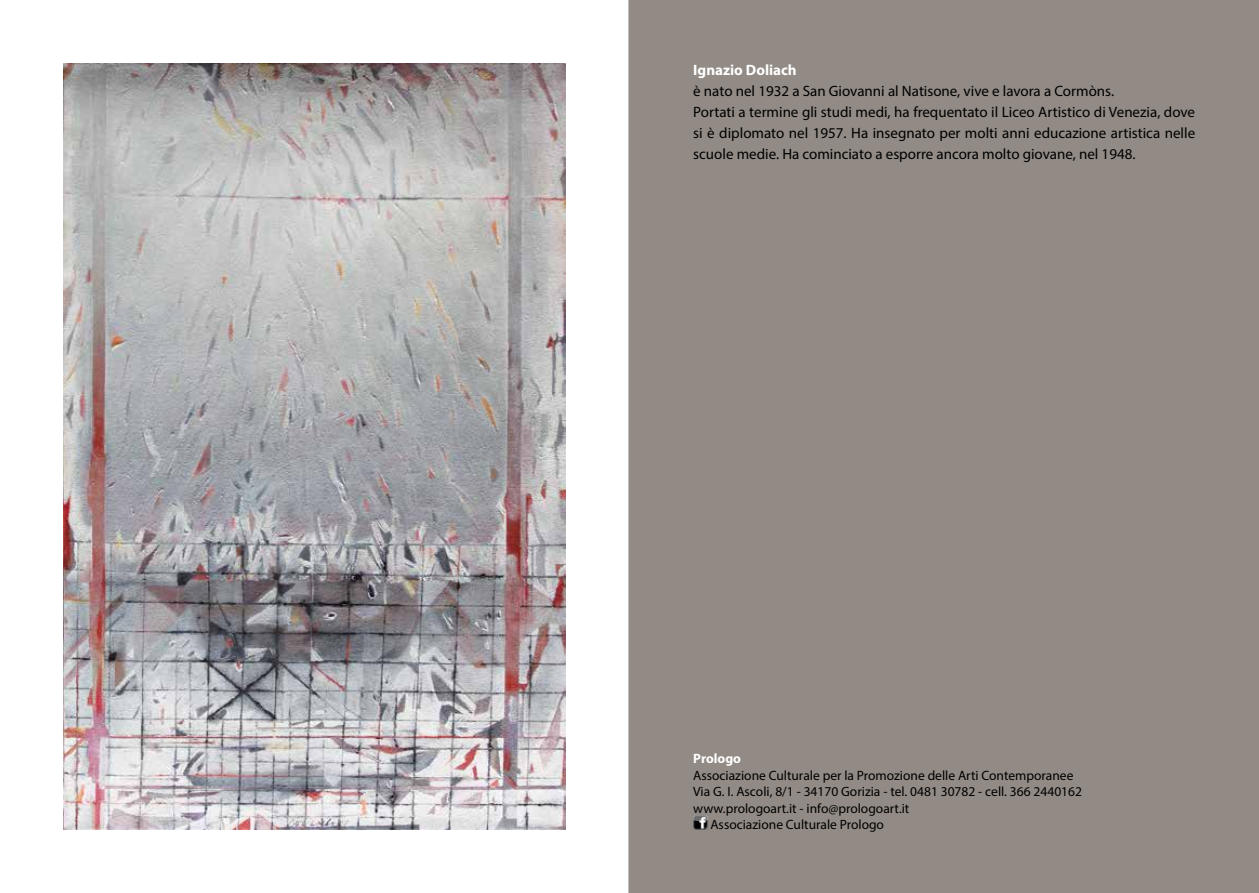
<style>
.page{position:relative;width:1259px;height:893px;background:#fff}
.page>*{position:absolute;margin:0;border:0;box-sizing:border-box;transform-origin:0 0}
.t1{font:15px/20.9px "Myriad Pro";color:#000}
.t2{font:700 15px "Myriad Pro";color:#fff}
.t3{font:13.5px "Myriad Pro";color:#000}
.t4{font:700 13.5px "Myriad Pro";color:#fff}
</style>
<div class="page">
<div style="left:629px;top:0;width:630px;height:893px;background:#928b85"></div>
<img style="left:693px;top:816px;width:14px;height:14px">
<img style="left:64px;top:64px;width:502px;height:765px">
<p class="t2" style="left:693px;top:60px;width:105px">Ignazio Doliach</p>
<p class="t1" style="left:693px;top:80px;width:503px">è nato nel 1932 a San Giovanni al Natisone, vive e lavora a Cormòns.<br>Portati a termine gli studi medi, ha frequentato il Liceo Artistico di Venezia, dove si è diplomato nel 1957. Ha insegnato per molti anni educazione artistica nelle scuole medie. Ha cominciato a esporre ancora molto giovane, nel 1948.</p>
<p class="t4" style="left:693px;top:750px;width:49px">Prologo</p>
<p class="t3" style="left:693px;top:767px;width:382px">Associazione Culturale per la Promozione delle Arti Contemporanee</p>
<p class="t3" style="left:693px;top:783px;width:390px">Via G. I. Ascoli, 8/1 - 34170 Gorizia - tel. 0481 30782 - cell. 366 2440162</p>
<p class="t3" style="left:693px;top:800px;width:218px">www.prologoart.it - info@prologoart.it</p>
<p class="t3" style="left:710px;top:816px;width:175px">Associazione Culturale Prologo</p>
</div>
